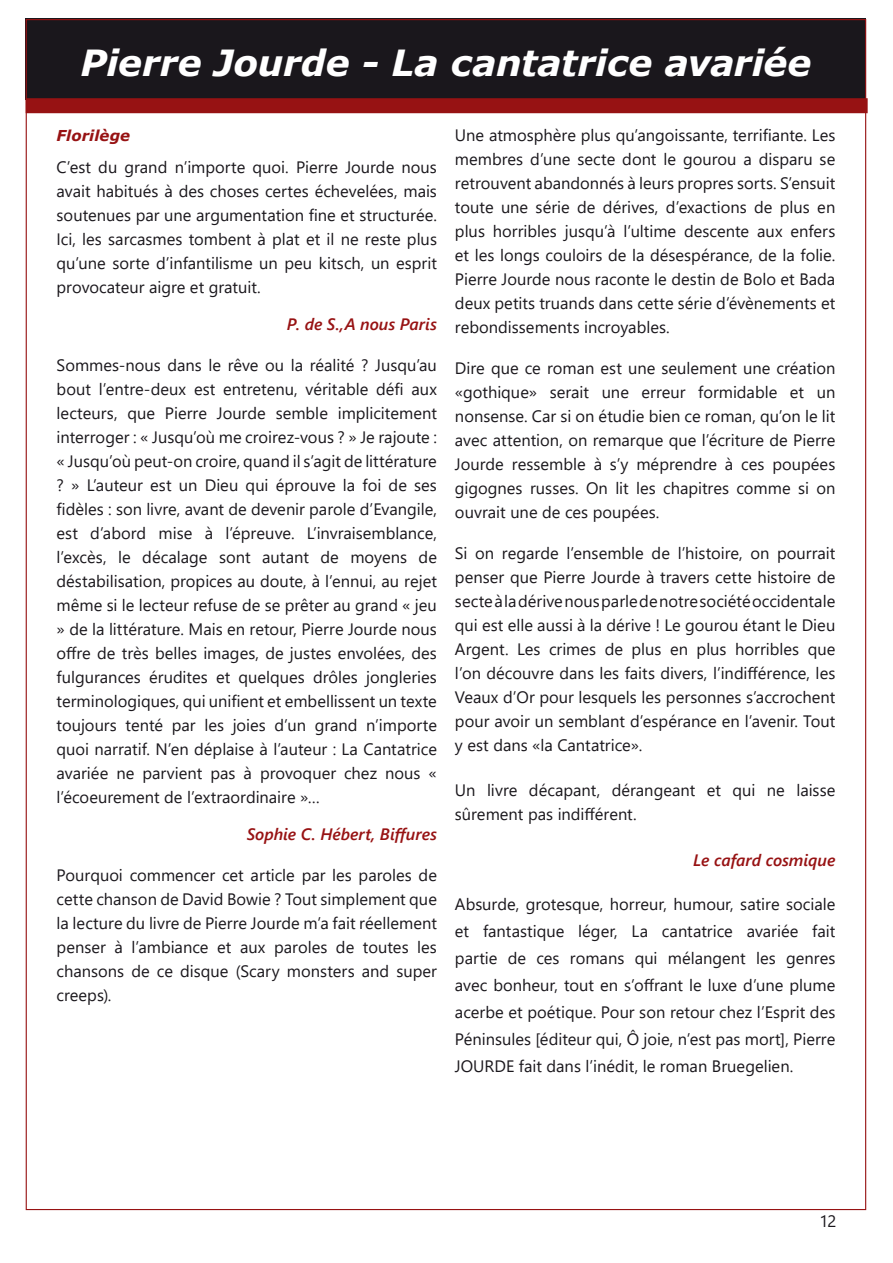
<style>
.page{position:relative;width:893px;height:1263px;background:#fff}
.page>*{position:absolute;margin:0;border:0;box-sizing:border-box;transform-origin:0 0}
.t1{font:italic 700 36px "Verdana";letter-spacing:-.01em;color:#fff}
.Colonne{font:16.5px/24px "Segoe UI";color:#1a171c;text-align:justify}
.Signature{font:italic 600 16.5px "Segoe UI";color:#971213}
.Chapitre{font:italic 700 15px "Verdana";color:#971213}
</style>
<div class="page">
<div style="left:26px;top:18px;width:840px;height:81px;background:#1a171c"></div>
<div style="left:26px;top:98px;width:842px;height:15px;background:#971213"></div>
<h1 class="t1" style="left:80px;top:37px;width:732px">Pierre Jourde - La cantatrice avariée</h1>
<p class="Chapitre" style="left:57px;top:124px;width:75px">Florilège</p>
<p class="Colonne" style="left:57px;top:155px;width:382px">C’est du grand n’importe quoi. Pierre Jourde nous avait habitués à des choses certes échevelées, mais soutenues par une argumentation fine et structurée.<br>Ici, les sarcasmes tombent à plat et il ne reste plus qu’une sorte d’infantilisme un peu kitsch, un esprit provocateur aigre et gratuit.</p>
<p class="Signature" style="left:287px;top:311px;width:152px">P. de S.,A nous Paris</p>
<p class="Colonne" style="left:57px;top:353px;width:382px">Sommes-nous dans le rêve ou la réalité ? Jusqu’au bout l’entre-deux est entretenu, véritable défi aux lecteurs, que Pierre Jourde semble implicitement interroger : « Jusqu’où me croirez-vous ? » Je rajoute : « Jusqu’où peut-on croire, quand il s’agit de littérature ? » L’auteur est un Dieu qui éprouve la foi de ses fidèles : son livre, avant de devenir parole d’Evangile, est d’abord mise à l’épreuve. L’invraisemblance, l’excès, le décalage sont autant de moyens de déstabilisation, propices au doute, à l’ennui, au rejet même si le lecteur refuse de se prêter au grand « jeu » de la littérature. Mais en retour, Pierre Jourde nous offre de très belles images, de justes envolées, des fulgurances érudites et quelques drôles jongleries terminologiques, qui unifient et embellissent un texte toujours tenté par les joies d’un grand n’importe quoi narratif. N’en déplaise à l’auteur : La Cantatrice avariée ne parvient pas à provoquer chez nous « l’écoeurement de l’extraordinaire »…</p>
<p class="Signature" style="left:247px;top:820px;width:192px">Sophie C. Hébert, Biffures</p>
<p class="Colonne" style="left:57px;top:862px;width:382px">Pourquoi commencer cet article par les paroles de cette chanson de David Bowie ? Tout simplement que la lecture du livre de Pierre Jourde m’a fait réellement penser à l’ambiance et aux paroles de toutes les chansons de ce disque (Scary monsters and super creeps).</p>
<p class="Colonne" style="left:455px;top:123px;width:382px">Une atmosphère plus qu’angoissante, terrifiante. Les membres d’une secte dont le gourou a disparu se retrouvent abandonnés à leurs propres sorts. S’ensuit toute une série de dérives, d’exactions de plus en plus horribles jusqu’à l’ultime descente aux enfers et les longs couloirs de la désespérance, de la folie.<br>Pierre Jourde nous raconte le destin de Bolo et Bada deux petits truands dans cette série d’évènements et rebondissements incroyables.</p>
<p class="Colonne" style="left:455px;top:356px;width:382px">Dire que ce roman est une seulement une création «gothique» serait une erreur formidable et un nonsense. Car si on étudie bien ce roman, qu’on le lit avec attention, on remarque que l’écriture de Pierre Jourde ressemble à s’y méprendre à ces poupées gigognes russes. On lit les chapitres comme si on ouvrait une de ces poupées.</p>
<p class="Colonne" style="left:455px;top:541px;width:382px">Si on regarde l’ensemble de l’histoire, on pourrait penser que Pierre Jourde à travers cette histoire de secte à la dérive nous parle de notre société occidentale qui est elle aussi à la dérive ! Le gourou étant le Dieu Argent. Les crimes de plus en plus horribles que l’on découvre dans les faits divers, l’indifférence, les Veaux d’Or pour lesquels les personnes s’accrochent pour avoir un semblant d’espérance en l’avenir. Tout y est dans «la Cantatrice».</p>
<p class="Colonne" style="left:455px;top:778px;width:382px">Un livre décapant, dérangeant et qui ne laisse sûrement pas indifférent.</p>
<p class="Signature" style="left:693px;top:847px;width:144px">Le cafard cosmique</p>
<p class="Colonne" style="left:455px;top:890px;width:382px;line-height:27px">Absurde, grotesque, horreur, humour, satire sociale et fantastique léger, La cantatrice avariée fait partie de ces romans qui mélangent les genres avec bonheur, tout en s’offrant le luxe d’une plume acerbe et poétique. Pour son retour chez l’Esprit des Péninsules [éditeur qui, Ô joie, n’est pas mort], Pierre JOURDE fait dans l’inédit, le roman Bruegelien.</p>
<p class="Colonne" style="left:819px;top:1209px;width:18px">12</p>
</div>
